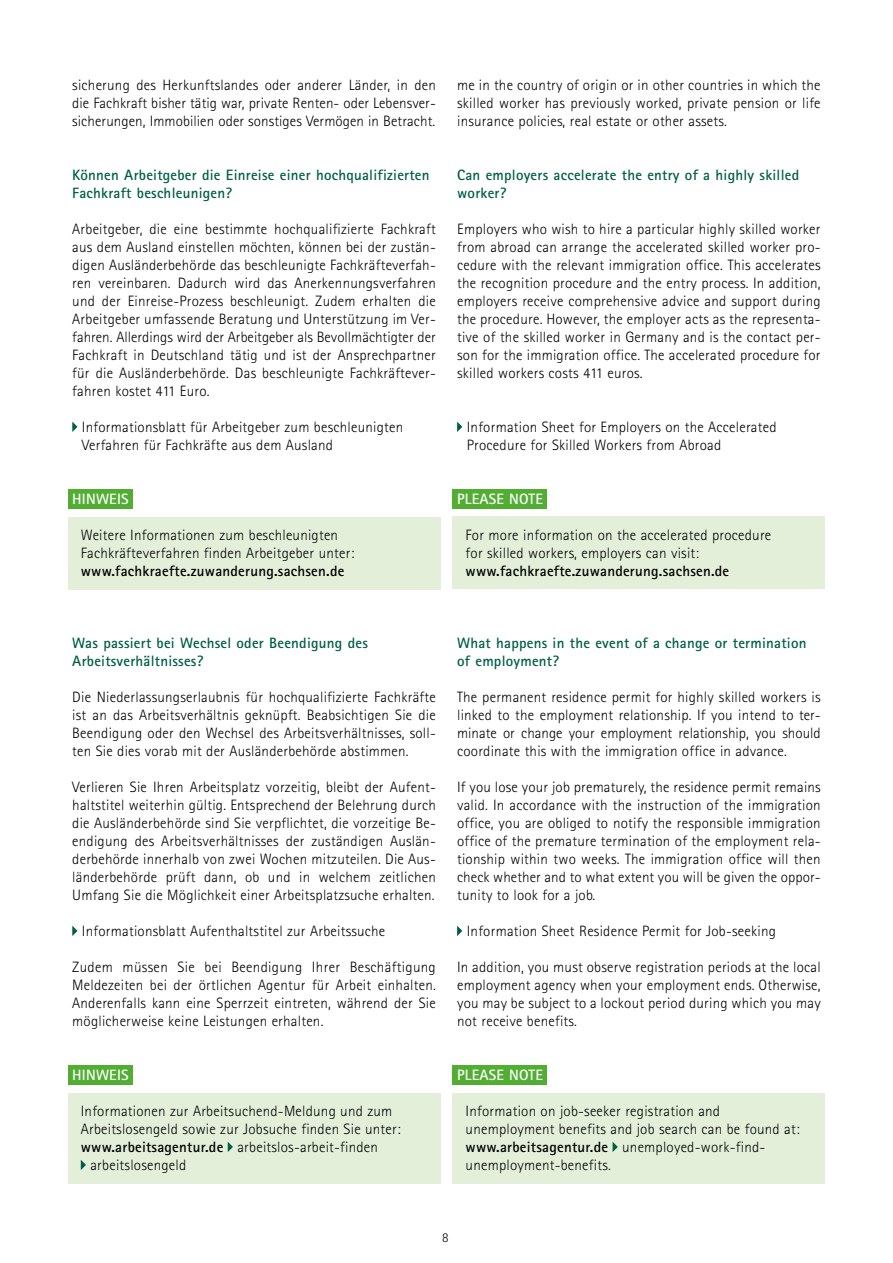
<style>
.page{position:relative;width:893px;height:1263px;background:#fff}
.page>*{position:absolute;margin:0;border:0;box-sizing:border-box;transform-origin:0 0}
.t1{font:300 15px/18px "Rotis Sans Serif Pro";letter-spacing:.015em;color:#000;text-align:justify}
.t2{font:700 15px/18px "Rotis Sans Serif Pro";letter-spacing:.015em;color:#005e46}
.t3{font:700 15px "Rotis Sans Serif Pro";letter-spacing:.015em;color:#000}
.t4{font:700 15px "Rotis Sans Serif Pro";letter-spacing:.015em;color:#fff}
.t5{font:300 13.5px "Rotis Sans Serif Pro";color:#000}
.s1{font-weight:700}
</style>
<div class="page">
<div style="left:68px;top:489px;width:65px;height:19px;background:#52ae32"></div>
<div style="left:68px;top:517px;width:372px;height:72px;background:#e4efda"></div>
<div style="left:68px;top:1065px;width:65px;height:19px;background:#52ae32"></div>
<div style="left:68px;top:1093px;width:372px;height:90px;background:#e4efda"></div>
<svg style="left:72px;top:422px;width:6px;height:10px"></svg>
<svg style="left:72px;top:926px;width:6px;height:10px"></svg>
<svg style="left:228px;top:1142px;width:5px;height:10px"></svg>
<svg style="left:81px;top:1160px;width:5px;height:10px"></svg>
<div style="left:453px;top:489px;width:94px;height:19px;background:#52ae32"></div>
<div style="left:453px;top:517px;width:372px;height:72px;background:#e4efda"></div>
<div style="left:453px;top:1065px;width:94px;height:19px;background:#52ae32"></div>
<div style="left:453px;top:1093px;width:372px;height:90px;background:#e4efda"></div>
<svg style="left:457px;top:422px;width:5px;height:10px"></svg>
<svg style="left:457px;top:926px;width:5px;height:10px"></svg>
<svg style="left:613px;top:1142px;width:5px;height:10px"></svg>
<p class="t1" style="left:72px;top:76px;width:365px">sicherung des Herkunftslandes oder anderer Länder, in den die Fachkraft bisher tätig war, private Renten- oder Lebensver&shy;sicherungen, Immobilien oder sonstiges Vermögen in Betracht.</p>
<p class="t2" style="left:72px;top:166px;width:359px">Können Arbeitgeber die Einreise einer hochqualifizierten<br>Fachkraft beschleunigen?</p>
<p class="t1" style="left:72px;top:220px;width:365px">Arbeitgeber, die eine bestimmte hochqualifizierte Fachkraft aus dem Ausland einstellen möchten, können bei der zustän&shy;digen Ausländerbehörde das beschleunigte Fachkräfteverfah&shy;ren vereinbaren. Dadurch wird das Anerkennungsverfahren und der Einreise-Prozess beschleunigt. Zudem erhalten die Arbeitgeber umfassende Beratung und Unterstützung im Ver&shy;fahren. Allerdings wird der Arbeitgeber als Bevollmächtigter der Fachkraft in Deutschland tätig und ist der Ansprechpartner für die Ausländerbehörde. Das beschleunigte Fachkräftever&shy;fahren kostet 411 Euro.</p>
<p class="t1" style="left:82px;top:418px;width:323px">Informationsblatt für Arbeitgeber zum beschleunigten<br>Verfahren für Fachkräfte aus dem Ausland</p>
<p class="t4" style="left:72px;top:489px;width:58px">HINWEIS</p>
<p class="t1" style="left:81px;top:526px;width:275px">Weitere Informationen zum beschleunigten<br>Fachkräfteverfahren finden Arbeitgeber unter:</p>
<p class="t3" style="left:81px;top:561px;width:265px">www.fachkraefte.zuwanderung.sachsen.de</p>
<p class="t1" style="left:457px;top:76px;width:365px">me in the country of origin or in other countries in which the skilled worker has previously worked, private pension or life insurance policies, real estate or other assets.</p>
<p class="t2" style="left:457px;top:166px;width:344px">Can employers accelerate the entry of a highly skilled worker?</p>
<p class="t1" style="left:457px;top:220px;width:365px">Employers who wish to hire a particular highly skilled worker from abroad can arrange the accelerated skilled worker pro&shy;cedure with the relevant immigration office. This accelerates the recognition procedure and the entry process. In addition, employers receive comprehensive advice and support during the procedure. However, the employer acts as the representa&shy;tive of the skilled worker in Germany and is the contact per&shy;son for the immigration office. The accelerated procedure for skilled workers costs 411 euros.</p>
<p class="t1" style="left:467px;top:418px;width:311px">Information Sheet for Employers on the Accelerated<br>Procedure for Skilled Workers from Abroad</p>
<p class="t4" style="left:457px;top:489px;width:87px">PLEASE NOTE</p>
<p class="t1" style="left:466px;top:526px;width:307px">For more information on the accelerated procedure for skilled workers, employers can visit:</p>
<p class="t3" style="left:466px;top:561px;width:265px">www.fachkraefte.zuwanderung.sachsen.de</p>
<p class="t2" style="left:72px;top:634px;width:297px">Was passiert bei Wechsel oder Beendigung des<br>Arbeitsverhältnisses?</p>
<p class="t1" style="left:72px;top:688px;width:365px">Die Niederlassungserlaubnis für hochqualifizierte Fachkräfte ist an das Arbeitsverhältnis geknüpft. Beabsichtigen Sie die Beendigung oder den Wechsel des Arbeitsverhältnisses, soll&shy;ten Sie dies vorab mit der Ausländerbehörde abstimmen.</p>
<p class="t1" style="left:72px;top:778px;width:365px">Verlieren Sie Ihren Arbeitsplatz vorzeitig, bleibt der Aufent&shy;haltstitel weiterhin gültig. Entsprechend der Belehrung durch die Ausländerbehörde sind Sie verpflichtet, die vorzeitige Be&shy;endigung des Arbeitsverhältnisses der zuständigen Auslän&shy;derbehörde innerhalb von zwei Wochen mitzuteilen. Die Aus&shy;länderbehörde prüft dann, ob und in welchem zeitlichen Umfang Sie die Möglichkeit einer Arbeitsplatzsuche erhalten.</p>
<p class="t1" style="left:82px;top:922px;width:305px">Informationsblatt Aufenthaltstitel zur Arbeitssuche</p>
<p class="t1" style="left:72px;top:958px;width:365px">Zudem müssen Sie bei Beendigung Ihrer Beschäftigung Meldezeiten bei der örtlichen Agentur für Arbeit einhalten.<br>Anderenfalls kann eine Sperrzeit eintreten, während der Sie möglicherweise keine Leistungen erhalten.</p>
<p class="t4" style="left:72px;top:1065px;width:58px">HINWEIS</p>
<p class="t1" style="left:81px;top:1102px;width:313px">Informationen zur Arbeitsuchend-Meldung und zum</p>
<p class="t1" style="left:81px;top:1120px;width:321px">Arbeitslosengeld sowie zur Jobsuche finden Sie unter:</p>
<p class="t1" style="left:81px;top:1138px;width:299px"><span class="s1">www.arbeitsagentur.de</span> arbeitslos-arbeit-finden</p>
<p class="t1" style="left:90px;top:1156px;width:97px">arbeitslosengeld</p>
<p class="t2" style="left:457px;top:634px;width:351px">What happens in the event of a change or termination of employment?</p>
<p class="t1" style="left:457px;top:688px;width:365px">The permanent residence permit for highly skilled workers is linked to the employment relationship. If you intend to ter&shy;minate or change your employment relationship, you should coordinate this with the immigration office in advance.</p>
<p class="t1" style="left:457px;top:778px;width:365px">If you lose your job prematurely, the residence permit remains valid. In accordance with the instruction of the immigration office, you are obliged to notify the responsible immigration office of the premature termination of the employment rela&shy;tionship within two weeks. The immigration office will then check whether and to what extent you will be given the oppor&shy;tunity to look for a job.</p>
<p class="t1" style="left:467px;top:922px;width:311px">Information Sheet Residence Permit for Job-seeking</p>
<p class="t1" style="left:457px;top:958px;width:365px">In addition, you must observe registration periods at the local employment agency when your employment ends. Otherwise, you may be subject to a lockout period during which you may not receive benefits.</p>
<p class="t4" style="left:457px;top:1065px;width:87px">PLEASE NOTE</p>
<p class="t1" style="left:466px;top:1102px;width:335px;text-align:left">Information on job-seeker registration and unemployment benefits and job search can be found at: <span class="s1">www.arbeitsagentur.de</span> unemployed-work-find&shy;unemployment-benefits.</p>
<p class="t5" style="left:442px;top:1230px;width:8px">8</p>
</div>
